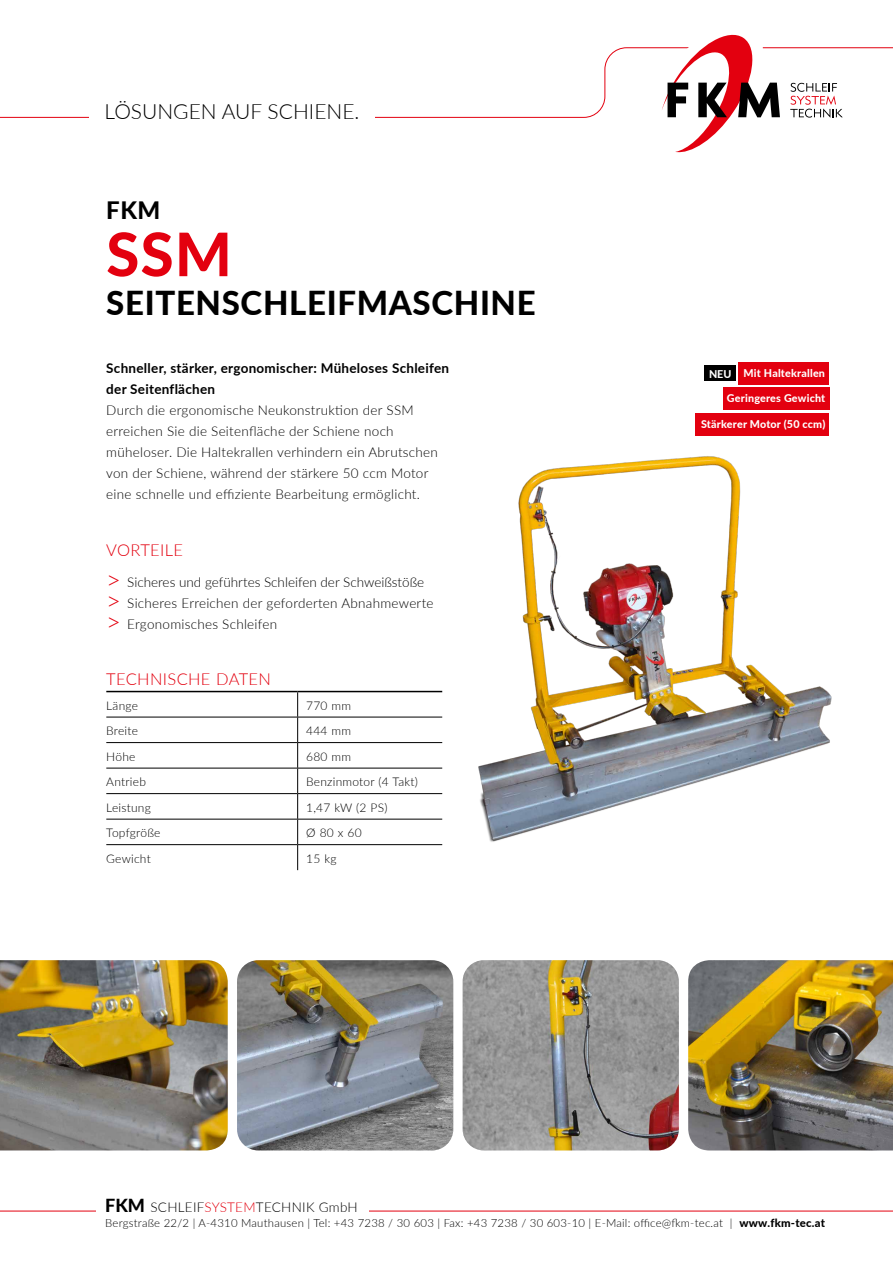
<style>
.page{position:relative;width:893px;height:1263px;background:#fff}
.page>*{position:absolute;margin:0;border:0;box-sizing:border-box;transform-origin:0 0}
.t1{font:800 60px "Lato";color:#e3000f}
.t2{font:800 33px "Lato";letter-spacing:.02em;color:#000}
.t3{font:800 24px "Lato";color:#000}
.t4{font:300 21px "Lato";color:#000}
.t5{font:300 16.5px "Lato";letter-spacing:.02em;color:#e3000f}
.t6{font:300 13.5px/21px "Lato";letter-spacing:.02em;color:#000}
.t7{font:700 13.5px/21px "Lato";letter-spacing:.02em;color:#000}
.t8{font:300 12px "Lato";letter-spacing:.02em;color:#000}
.t9{font:300 11.25px "Lato";letter-spacing:.02em;color:#000}
.t10{font:800 10.8px "Lato";letter-spacing:.02em;color:#fff}
.s1{font-size:25.5px;color:#e3000f}
.s2{font-weight:800;font-size:18px}
.s3{color:#e3000f}
.s4{font-weight:800}
</style>
<div class="page">
<hr style="left:0;top:1211px;width:893px;height:1px;background:#e3000f">
<svg style="left:0;top:47px;width:893px;height:71px"></svg>
<svg style="left:790px;top:83px;width:53px;height:35px"></svg>
<svg style="left:647px;top:34px;width:133px;height:119px"></svg>
<div style="left:89px;top:102px;width:286px;height:34px;background:#fff"></div>
<div style="left:97px;top:1194px;width:272px;height:25px;background:#fff"></div>
<img style="left:688px;top:960px;width:205px;height:190px">
<img style="left:0;top:960px;width:228px;height:190px">
<div style="left:738px;top:362px;width:91px;height:22px;background:#e3000f"></div>
<div style="left:704px;top:365px;width:32px;height:16px;background:#000"></div>
<div style="left:723px;top:388px;width:106px;height:22px;background:#e3000f"></div>
<div style="left:696px;top:413px;width:133px;height:22px;background:#e3000f"></div>
<hr style="left:106px;top:691px;width:192px;height:1px;background:#000">
<hr style="left:298px;top:691px;width:144px;height:1px;background:#000">
<hr style="left:106px;top:717px;width:192px;height:1px;background:#000">
<hr style="left:298px;top:717px;width:144px;height:1px;background:#000">
<hr style="left:106px;top:742px;width:192px;height:1px;background:#000">
<hr style="left:298px;top:742px;width:144px;height:1px;background:#000">
<hr style="left:106px;top:768px;width:192px;height:1px;background:#000">
<hr style="left:298px;top:768px;width:144px;height:1px;background:#000">
<hr style="left:106px;top:793px;width:192px;height:1px;background:#000">
<hr style="left:298px;top:793px;width:144px;height:1px;background:#000">
<hr style="left:106px;top:819px;width:192px;height:1px;background:#000">
<hr style="left:298px;top:819px;width:144px;height:1px;background:#000">
<hr style="left:106px;top:844px;width:192px;height:1px;background:#000">
<hr style="left:298px;top:844px;width:144px;height:1px;background:#000">
<svg style="left:297px;top:692px;width:1px;height:178px"></svg>
<img style="left:359px;top:435px;width:473px;height:407px">
<img style="left:463px;top:960px;width:216px;height:190px">
<img style="left:237px;top:960px;width:216px;height:190px">
<h3 class="t4" style="left:105px;top:96px;width:256px">LÖSUNGEN AUF SCHIENE.</h3>
<h3 class="t3" style="left:106px;top:193px;width:56px">FKM</h3>
<h1 class="t1" style="left:106px;top:210px;width:127px">SSM</h1>
<h2 class="t2" style="left:106px;top:279px;width:431px">SEITENSCHLEIFMASCHINE</h2>
<p class="t7" style="left:106px;top:357px;width:344px">Schneller, stärker, ergonomischer: Müheloses Schleifen der Seitenflächen</p>
<p class="t6" style="left:106px;top:399px;width:333px">Durch die ergonomische Neukonstruktion der SSM erreichen Sie die Seitenfläche der Schiene noch müheloser. Die Haltekrallen verhindern ein Abrutschen von der Schiene, während der stärkere 50 ccm Motor eine schnelle und effiziente Bearbeitung ermöglicht.</p>
<p class="t5" style="left:106px;top:538px;width:78px">VORTEILE</p>
<p class="t6" style="left:106px;top:572px;width:329px"><span class="s1">&gt;</span> Sicheres und geführtes Schleifen der Schweißstöße <span class="s1">&gt;</span> Sicheres Erreichen der geforderten Abnahmewerte <span class="s1">&gt;</span> Ergonomisches Schleifen</p>
<p class="t5" style="left:106px;top:667px;width:166px">TECHNISCHE DATEN</p>
<p class="t8" style="left:106px;top:697px;width:33px">Länge</p>
<p class="t8" style="left:306px;top:697px;width:46px">770 mm</p>
<p class="t8" style="left:106px;top:722px;width:33px">Breite</p>
<p class="t8" style="left:306px;top:722px;width:46px">444 mm</p>
<p class="t8" style="left:106px;top:748px;width:31px">Höhe</p>
<p class="t8" style="left:306px;top:748px;width:46px">680 mm</p>
<p class="t8" style="left:106px;top:773px;width:41px">Antrieb</p>
<p class="t8" style="left:306px;top:773px;width:113px">Benzinmotor (4 Takt)</p>
<p class="t8" style="left:106px;top:799px;width:46px">Leistung</p>
<p class="t8" style="left:306px;top:799px;width:83px">1,47 kW (2 PS)</p>
<p class="t8" style="left:106px;top:824px;width:56px">Topfgröße</p>
<p class="t8" style="left:306px;top:824px;width:57px">Ø 80 x 60</p>
<p class="t8" style="left:106px;top:850px;width:46px">Gewicht</p>
<p class="t8" style="left:306px;top:850px;width:32px">15 kg</p>
<p class="t10" style="left:709px;top:365px;width:118px">NEU Mit Haltekrallen</p>
<p class="t10" style="left:727px;top:390px;width:100px">Geringeres Gewicht</p>
<p class="t10" style="left:701px;top:416px;width:126px">Stärkerer Motor (50 ccm)</p>
<p class="t6" style="left:105px;top:1196px;width:254px"><span class="s2">FKM</span> SCHLEIF<span class="s3">SYSTEM</span>TECHNIK GmbH</p>
<p class="t9" style="left:105px;top:1215px;width:721px">Bergstraße 22/2 | A-4310 Mauthausen | Tel: +43 7238 / 30 603 | Fax: +43 7238 / 30 603-10 | E-Mail: office@fkm-tec.at | <span class="s4">www.fkm-tec.at</span></p>
</div>
